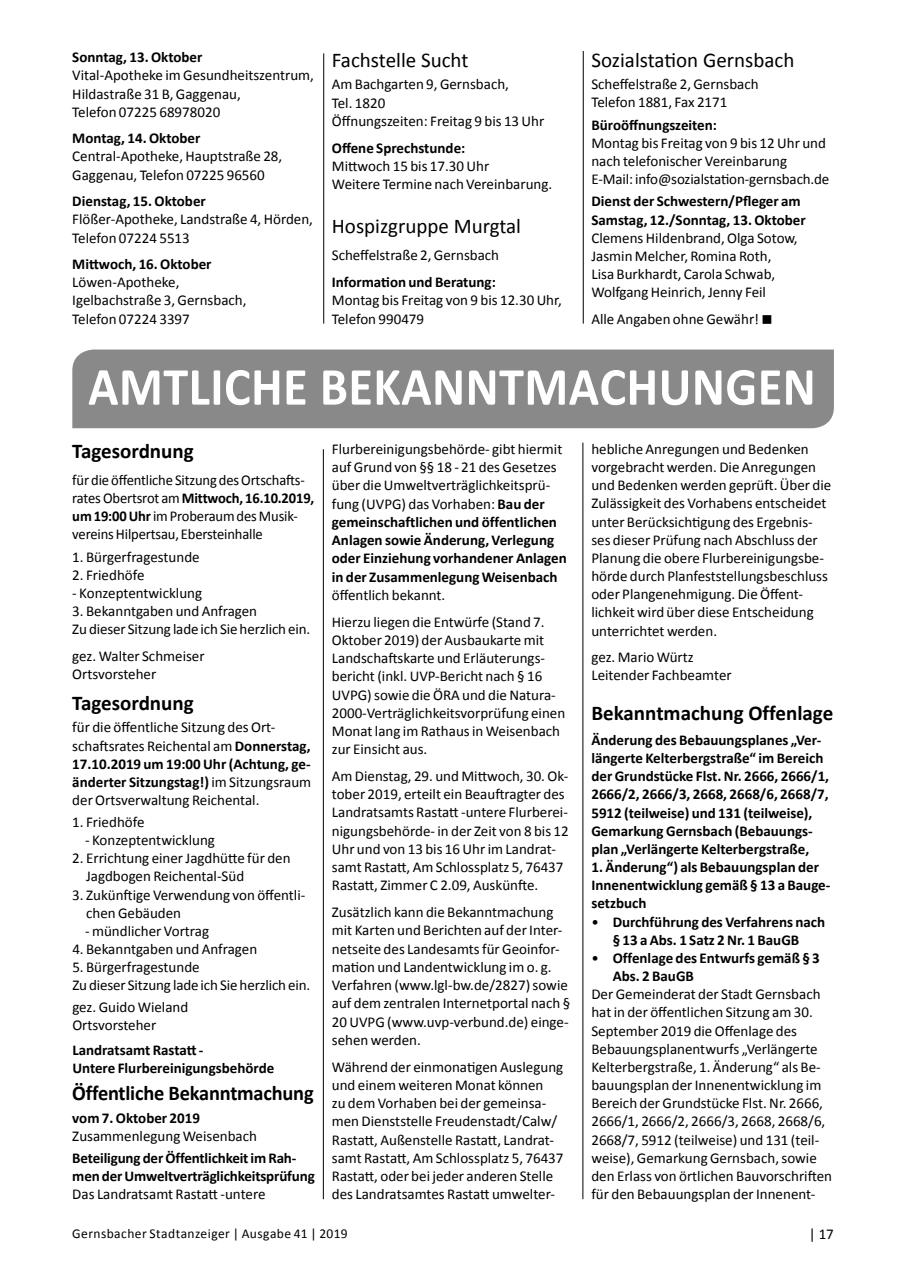
<style>
.page{position:relative;width:902px;height:1280px;background:#fff}
.page>*{position:absolute;margin:0;border:0;box-sizing:border-box;transform-origin:0 0}
.t1{font:700 54px "Calibri";letter-spacing:.01em;color:#fff;scale:.93 1}
.t2{font:700 21px "Calibri";letter-spacing:-.01em;color:#000}
.t3{font:21px "Calibri";color:#000}
.t4{font:15px/18.1px "Calibri";color:#000}
.t5{font:700 15px/18.1px "Calibri";color:#000}
.t6{font:13.5px "Calibri";letter-spacing:.025em;color:#000}
.s1{font-weight:700}
.s2{font-weight:400}
</style>
<div class="page">
<hr style="left:583px;top:51px;width:1px;height:273px;background:#000">
<hr style="left:323px;top:53px;width:1px;height:271px;background:#000">
<div style="left:72px;top:350px;width:761px;height:78px;background:#8a8989"></div>
<hr style="left:582px;top:443px;width:1px;height:756px;background:#000">
<hr style="left:323px;top:449px;width:1px;height:750px;background:#000">
<p class="t5" style="left:72px;top:48px;width:132px">Sonntag, 13. Oktober</p>
<p class="t4" style="left:72px;top:66px;width:243px">Vital-Apotheke im Gesundheitszentrum,<br>Hildastraße 31 B, Gaggenau,<br>Telefon 07225 68978020</p>
<p class="t5" style="left:72px;top:129px;width:130px">Montag, 14. Oktober</p>
<p class="t4" style="left:72px;top:147px;width:211px">Central-Apotheke, Hauptstraße 28,<br>Gaggenau, Telefon 07225 96560</p>
<p class="t5" style="left:72px;top:192px;width:135px">Dienstag, 15. Oktober</p>
<p class="t4" style="left:72px;top:210px;width:242px">Flößer-Apotheke, Landstraße 4, Hörden,<br>Telefon 07224 5513</p>
<p class="t5" style="left:72px;top:255px;width:141px">Mittwoch, 16. Oktober</p>
<p class="t4" style="left:72px;top:273px;width:176px">Löwen-Apotheke,<br>Igelbachstraße 3, Gernsbach,<br>Telefon 07224 3397</p>
<h2 class="t3" style="left:332px;top:47px;width:138px">Fachstelle Sucht</h2>
<p class="t4" style="left:332px;top:75px;width:214px">Am Bachgarten 9, Gernsbach,<br>Tel. 1820<br>Öffnungszeiten: Freitag 9 bis 13 Uhr</p>
<p class="t5" style="left:332px;top:139px;width:135px">Offene Sprechstunde:</p>
<p class="t4" style="left:332px;top:157px;width:222px">Mittwoch 15 bis 17.30 Uhr<br>Weitere Termine nach Vereinbarung.</p>
<h2 class="t3" style="left:332px;top:213px;width:191px">Hospizgruppe Murgtal</h2>
<p class="t4" style="left:332px;top:246px;width:169px">Scheffelstraße 2, Gernsbach</p>
<p class="t5" style="left:332px;top:273px;width:165px">Information und Beratung:</p>
<p class="t4" style="left:332px;top:291px;width:231px">Montag bis Freitag von 9 bis 12.30 Uhr,<br>Telefon 990479</p>
<h2 class="t3" style="left:591px;top:47px;width:204px">Sozialstation Gernsbach</h2>
<p class="t4" style="left:591px;top:75px;width:169px">Scheffelstraße 2, Gernsbach<br>Telefon 1881, Fax 2171</p>
<p class="t5" style="left:591px;top:116px;width:127px">Büroöffnungszeiten:</p>
<p class="t4" style="left:591px;top:134px;width:239px">Montag bis Freitag von 9 bis 12 Uhr und nach telefonischer Vereinbarung<br>E-Mail: info@sozialstation-gernsbach.de</p>
<p class="t5" style="left:591px;top:192px;width:216px">Dienst der Schwestern/Pfleger am<br>Samstag, 12./Sonntag, 13. Oktober</p>
<p class="t4" style="left:591px;top:229px;width:208px">Clemens Hildenbrand, Olga Sotow,<br>Jasmin Melcher, Romina Roth,<br>Lisa Burkhardt, Carola Schwab,<br>Wolfgang Heinrich, Jenny Feil</p>
<p class="t4" style="left:591px;top:310px;width:183px">Alle Angaben ohne Gewähr! ■</p>
<h1 class="t1" style="left:88px;top:352px;width:783px">AMTLICHE BEKANNTMACHUNGEN</h1>
<h2 class="t2" style="left:72px;top:438px;width:123px">Tagesordnung</h2>
<p class="t4" style="left:72px;top:471px;width:243px">für die öffentliche Sitzung des Ortschafts&shy;rates Obertsrot am <span class="s1">Mittwoch, 16.10.2019, um 19:00 Uhr</span> im Proberaum des Musik&shy;vereins Hilpertsau, Ebersteinhalle</p>
<p class="t4" style="left:72px;top:548px;width:129px">1. Bürgerfragestunde</p>
<p class="t4" style="left:72px;top:566px;width:74px">2. Friedhöfe</p>
<p class="t4" style="left:72px;top:584px;width:131px">- Konzeptentwicklung</p>
<p class="t4" style="left:72px;top:602px;width:239px">3. Bekanntgaben und Anfragen<br>Zu dieser Sitzung lade ich Sie herzlich ein.</p>
<p class="t4" style="left:72px;top:647px;width:134px">gez. Walter Schmeiser<br>Ortsvorsteher</p>
<h2 class="t2" style="left:72px;top:690px;width:123px">Tagesordnung</h2>
<p class="t4" style="left:72px;top:718px;width:240px">für die öffentliche Sitzung des Ort&shy;schaftsrates Reichental am <span class="s1">Donnerstag, 17.10.2019 um 19:00 Uhr (Achtung, ge&shy;änderter Sitzungstag!)</span> im Sitzungsraum der Ortsverwaltung Reichental.</p>
<p class="t4" style="left:72px;top:813px;width:74px">1. Friedhöfe</p>
<p class="t4" style="left:85px;top:831px;width:131px">- Konzeptentwicklung</p>
<p class="t4" style="left:86px;top:849px;width:206px;text-indent:-14px">2. Errichtung einer Jagdhütte für den<br>Jagdbogen Reichental-Süd</p>
<p class="t4" style="left:86px;top:885px;width:221px;text-indent:-14px">3. Zukünftige Verwendung von öffentli&shy;chen Gebäuden</p>
<p class="t4" style="left:85px;top:922px;width:125px">- mündlicher Vortrag</p>
<p class="t4" style="left:72px;top:940px;width:186px">4. Bekanntgaben und Anfragen</p>
<p class="t4" style="left:72px;top:958px;width:239px">5. Bürgerfragestunde<br>Zu dieser Sitzung lade ich Sie herzlich ein.</p>
<p class="t4" style="left:72px;top:998px;width:117px">gez. Guido Wieland<br>Ortsvorsteher</p>
<p class="t5" style="left:72px;top:1041px;width:203px">Landratsamt Rastatt -<br>Untere Flurbereinigungsbehörde</p>
<h2 class="t2" style="left:72px;top:1080px;width:243px">Öffentliche Bekanntmachung</h2>
<p class="t5" style="left:72px;top:1108px;width:129px">vom 7. Oktober 2019</p>
<p class="t4" style="left:72px;top:1127px;width:186px">Zusammenlegung Weisenbach</p>
<p class="t5" style="left:72px;top:1149px;width:244px">Beteiligung der Öffentlichkeit im Rah&shy;men der Umweltverträglichkeitsprüfung</p>
<p class="t4" style="left:72px;top:1185px;width:195px">Das Landratsamt Rastatt -untere</p>
<p class="t5" style="left:332px;top:440px;width:236px"><span class="s2">Flurbereinigungsbehörde- gibt hiermit auf Grund von §§ 18 - 21 des Gesetzes über die Umweltverträglichkeitsprü&shy;fung (UVPG) das Vorhaben:</span> Bau der gemeinschaftlichen und öffentlichen Anlagen sowie Änderung, Verlegung oder Einziehung vorhandener Anlagen in der Zusammenlegung Weisenbach</p>
<p class="t4" style="left:332px;top:581px;width:214px;line-height:26.7px">öffentlich bekannt.<br>Hierzu liegen die Entwürfe (Stand 7.</p>
<p class="t4" style="left:332px;top:631px;width:235px">Oktober 2019) der Ausbaukarte mit Landschaftskarte und Erläuterungs&shy;bericht (inkl. UVP-Bericht nach § 16<br>UVPG) sowie die ÖRA und die Natura-2000-Verträglichkeitsvorprüfung einen Monat lang im Rathaus in Weisenbach zur Einsicht aus.</p>
<p class="t4" style="left:332px;top:767px;width:238px">Am Dienstag, 29. und Mittwoch, 30. Ok&shy;tober 2019, erteilt ein Beauftragter des Landratsamts Rastatt -untere Flurberei&shy;nigungsbehörde- in der Zeit von 8 bis 12<br>Uhr und von 13 bis 16 Uhr im Landrat&shy;samt Rastatt, Am Schlossplatz 5, 76437<br>Rastatt, Zimmer C 2.09, Auskünfte.</p>
<p class="t4" style="left:332px;top:903px;width:240px">Zusätzlich kann die Bekanntmachung mit Karten und Berichten auf der Inter&shy;netseite des Landesamts für Geoinfor&shy;mation und Landentwicklung im o. g.<br>Verfahren (www.lgl-bw.de/2827) sowie auf dem zentralen Internetportal nach § 20 UVPG (www.uvp-verbund.de) einge&shy;sehen werden.</p>
<p class="t4" style="left:332px;top:1057px;width:233px">Während der einmonatigen Auslegung und einem weiteren Monat können<br>zu dem Vorhaben bei der gemeinsa&shy;men Dienststelle Freudenstadt/Calw/ Rastatt, Außenstelle Rastatt, Landrat&shy;samt Rastatt, Am Schlossplatz 5, 76437<br>Rastatt, oder bei jeder anderen Stelle des Landratsamtes Rastatt umwelter-</p>
<p class="t4" style="left:591px;top:440px;width:241px">hebliche Anregungen und Bedenken vorgebracht werden. Die Anregungen und Bedenken werden geprüft. Über die Zulässigkeit des Vorhabens entscheidet unter Berücksichtigung des Ergebnis&shy;ses dieser Prüfung nach Abschluss der Planung die obere Flurbereinigungsbe&shy;hörde durch Planfeststellungsbeschluss oder Plangenehmigung. Die Öffent&shy;lichkeit wird über diese Entscheidung unterrichtet werden.</p>
<p class="t4" style="left:591px;top:648px;width:142px">gez. Mario Würtz<br>Leitender Fachbeamter</p>
<h2 class="t2" style="left:591px;top:700px;width:243px">Bekanntmachung Offenlage</h2>
<p class="t5" style="left:591px;top:731px;width:239px">Änderung des Bebauungsplanes „Ver&shy;längerte Kelterbergstraße“ im Bereich der Grundstücke Flst. Nr. 2666, 2666/1, 2666/2, 2666/3, 2668, 2668/6, 2668/7, 5912 (teilweise) und 131 (teilweise), Gemarkung Gernsbach (Bebauungs&shy;plan „Verlängerte Kelterbergstraße,</p>
<p class="t5" style="left:591px;top:858px;width:240px">1. Änderung“) als Bebauungsplan der<br>Innenentwicklung gemäß § 13 a Bauge&shy;setzbuch</p>
<p class="t5" style="left:591px;top:912px;width:235px;text-align:center"><span class="s2">•</span> Durchführung des Verfahrens nach § 13 a Abs. 1 Satz 2 Nr. 1 BauGB</p>
<p class="t5" style="left:612px;top:949px;width:209px;text-indent:-21px"><span class="s2">•</span> Offenlage des Entwurfs gemäß § 3<br>Abs. 2 BauGB</p>
<p class="t4" style="left:591px;top:985px;width:242px">Der Gemeinderat der Stadt Gernsbach hat in der öffentlichen Sitzung am 30.<br>September 2019 die Offenlage des Bebauungsplanentwurfs „Verlängerte Kelterbergstraße, 1. Änderung“ als Be&shy;bauungsplan der Innenentwicklung im Bereich der Grundstücke Flst. Nr. 2666, 2666/1, 2666/2, 2666/3, 2668, 2668/6, 2668/7, 5912 (teilweise) und 131 (teil&shy;weise), Gemarkung Gernsbach, sowie den Erlass von örtlichen Bauvorschriften für den Bebauungsplan der Innenent-</p>
<p class="t6" style="left:72px;top:1225px;width:277px">Gernsbacher Stadtanzeiger | Ausgabe 41 | 2019</p>
<p class="t4" style="left:808px;top:1225px;width:27px">| 17</p>
</div>
